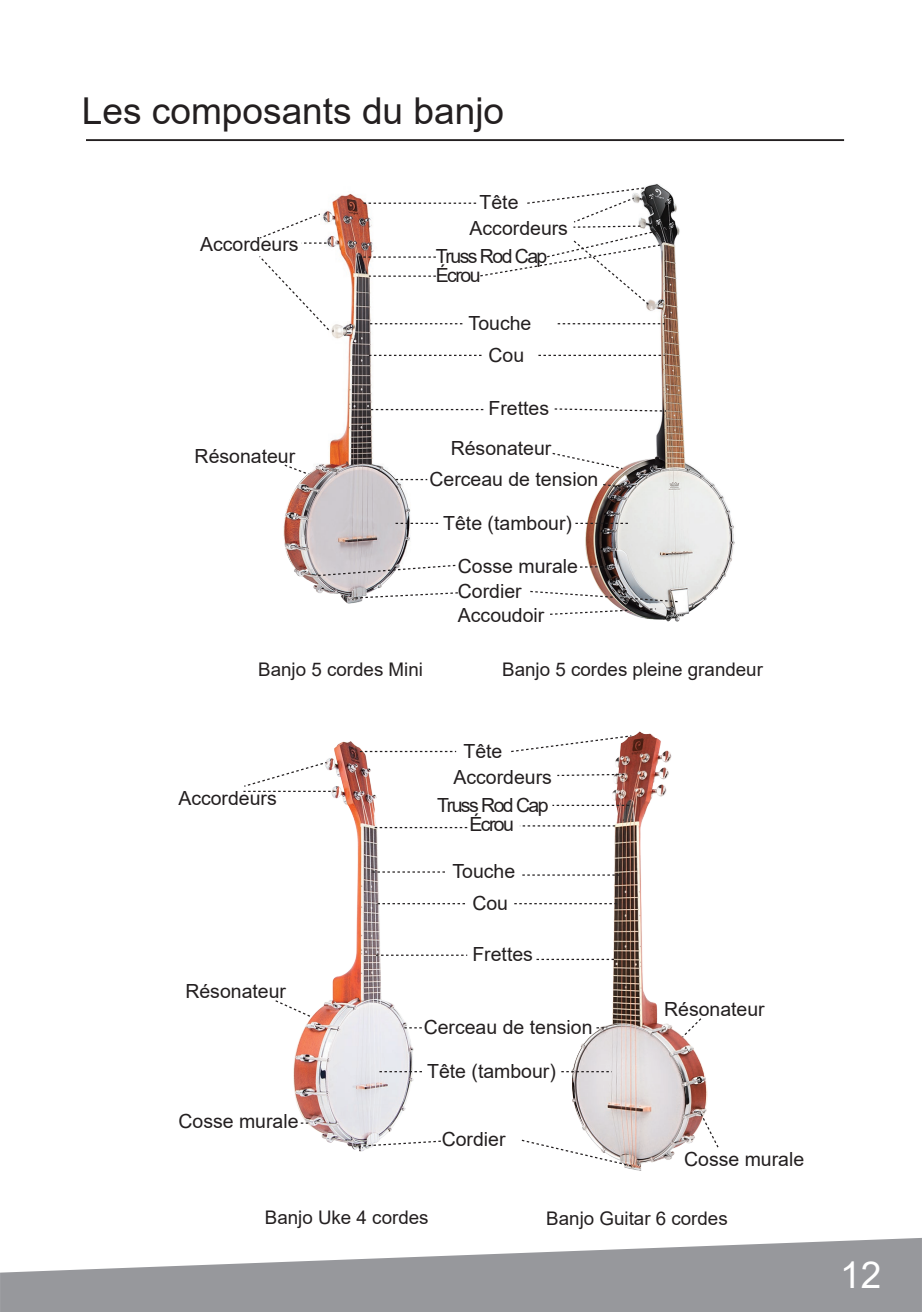
<style>
.page{position:relative;width:922px;height:1312px;background:#fff}
.page>*{position:absolute;margin:0;border:0;box-sizing:border-box;transform-origin:0 0}
.t1{font:37px "Arial";color:#231f20}
.t2{font:37px "Arial";color:#fff}
.t3{font:19.5px/24.2px "Arial";color:#231f20}
.t4{font:19.5px/19px "Arial";letter-spacing:-.08em;color:#231f20;text-align:center}
.t5{font:18.75px "Arial";color:#231f20}
</style>
<div class="page">
<img style="left:571px;top:731px;width:136px;height:438px">
<img style="left:294px;top:741px;width:119px;height:410px">
<svg style="left:243px;top:761px;width:92px;height:30px"></svg>
<svg style="left:552px;top:804px;width:77px;height:1px"></svg>
<svg style="left:372px;top:826px;width:95px;height:2px"></svg>
<svg style="left:519px;top:825px;width:96px;height:1px"></svg>
<svg style="left:557px;top:773px;width:68px;height:3px"></svg>
<svg style="left:360px;top:750px;width:96px;height:2px"></svg>
<svg style="left:372px;top:871px;width:73px;height:1px"></svg>
<svg style="left:522px;top:874px;width:97px;height:1px"></svg>
<svg style="left:377px;top:902px;width:88px;height:2px"></svg>
<svg style="left:514px;top:902px;width:105px;height:2px"></svg>
<svg style="left:376px;top:954px;width:91px;height:1px"></svg>
<svg style="left:536px;top:958px;width:78px;height:1px"></svg>
<svg style="left:511px;top:734px;width:121px;height:18px"></svg>
<svg style="left:275px;top:998px;width:38px;height:20px"></svg>
<svg style="left:680px;top:1016px;width:22px;height:22px"></svg>
<svg style="left:404px;top:1026px;width:18px;height:2px"></svg>
<svg style="left:596px;top:1026px;width:11px;height:2px"></svg>
<svg style="left:379px;top:1070px;width:34px;height:1px"></svg>
<svg style="left:571px;top:1070px;width:40px;height:1px"></svg>
<svg style="left:699px;top:1111px;width:20px;height:37px"></svg>
<svg style="left:357px;top:1139px;width:84px;height:8px"></svg>
<svg style="left:521px;top:1138px;width:111px;height:28px"></svg>
<hr style="left:86px;top:139px;width:757px;height:2px;background:#231f20">
<svg style="left:0;top:1238px;width:921px;height:73px;fill:#97989c"></svg>
<img style="left:585px;top:184px;width:149px;height:437px">
<img style="left:283px;top:193px;width:148px;height:410px">
<svg style="left:260px;top:213px;width:66px;height:31px"></svg>
<svg style="left:259px;top:255px;width:71px;height:76px"></svg>
<svg style="left:370px;top:323px;width:93px;height:1px"></svg>
<svg style="left:557px;top:323px;width:107px;height:1px"></svg>
<svg style="left:369px;top:355px;width:113px;height:1px"></svg>
<svg style="left:538px;top:355px;width:126px;height:1px"></svg>
<svg style="left:370px;top:409px;width:113px;height:1px"></svg>
<svg style="left:554px;top:407px;width:113px;height:5px"></svg>
<svg style="left:552px;top:452px;width:71px;height:18px"></svg>
<svg style="left:395px;top:479px;width:32px;height:1px"></svg>
<svg style="left:601px;top:483px;width:32px;height:6px"></svg>
<svg style="left:395px;top:522px;width:43px;height:2px"></svg>
<svg style="left:575px;top:522px;width:52px;height:2px"></svg>
<svg style="left:317px;top:564px;width:139px;height:12px"></svg>
<svg style="left:354px;top:591px;width:104px;height:8px"></svg>
<svg style="left:580px;top:566px;width:30px;height:1px"></svg>
<svg style="left:530px;top:590px;width:149px;height:25px"></svg>
<svg style="left:359px;top:186px;width:309px;height:120px"></svg>
<h1 class="t1" style="left:82px;top:85px;width:423px">Les composants du banjo</h1>
<p class="t3" style="left:200px;top:232px;width:100px">Accordeurs</p>
<p class="t3" style="left:194px;top:444px;width:102px">Résonateur</p>
<p class="t3" style="left:479px;top:190px;width:40px">Tête</p>
<p class="t4" style="left:436px;top:247px;width:113px;text-align:left">Truss Rod Cap<br>Écrou</p>
<p class="t3" style="left:469px;top:216px;width:100px">Accordeurs</p>
<p class="t3" style="left:488px;top:307px;width:44px;line-height:31.5px;text-indent:-20px">Touche<br>Cou</p>
<p class="t3" style="left:450px;top:388px;width:102px;line-height:40.2px;text-align:right">Frettes<br>Résonateur</p>
<p class="t3" style="left:429px;top:467px;width:170px">Cerceau de tension</p>
<p class="t3" style="left:443px;top:510px;width:130px">Tête (tambour)</p>
<p class="t3" style="left:457px;top:554px;width:122px">Cosse murale<br>Cordier<br>Accoudoir</p>
<p class="t5" style="left:258px;top:656px;width:166px">Banjo 5 cordes Mini</p>
<p class="t5" style="left:502px;top:656px;width:262px">Banjo 5 cordes pleine grandeur</p>
<p class="t3" style="left:178px;top:785px;width:100px">Accordeurs</p>
<p class="t3" style="left:185px;top:978px;width:102px">Résonateur</p>
<p class="t3" style="left:178px;top:1108px;width:122px">Cosse murale</p>
<p class="t3" style="left:463px;top:738px;width:40px">Tête</p>
<p class="t4" style="left:437px;top:794px;width:113px">Truss Rod Cap<br>Écrou</p>
<p class="t3" style="left:453px;top:764px;width:100px">Accordeurs</p>
<p class="t3" style="left:472px;top:855px;width:44px;line-height:31.8px;text-indent:-20px">Touche<br>Cou</p>
<p class="t3" style="left:472px;top:942px;width:62px">Frettes</p>
<p class="t3" style="left:423px;top:1015px;width:170px">Cerceau de tension</p>
<p class="t3" style="left:427px;top:1058px;width:130px">Tête (tambour)</p>
<p class="t3" style="left:441px;top:1126px;width:65px">Cordier</p>
<p class="t3" style="left:664px;top:996px;width:102px">Résonateur</p>
<p class="t3" style="left:684px;top:1146px;width:122px">Cosse murale</p>
<p class="t5" style="left:265px;top:1204px;width:165px">Banjo Uke 4 cordes</p>
<p class="t5" style="left:546px;top:1204px;width:183px">Banjo Guitar 6 cordes</p>
<h1 class="t2" style="left:840px;top:1248px;width:43px">12</h1>
</div>
